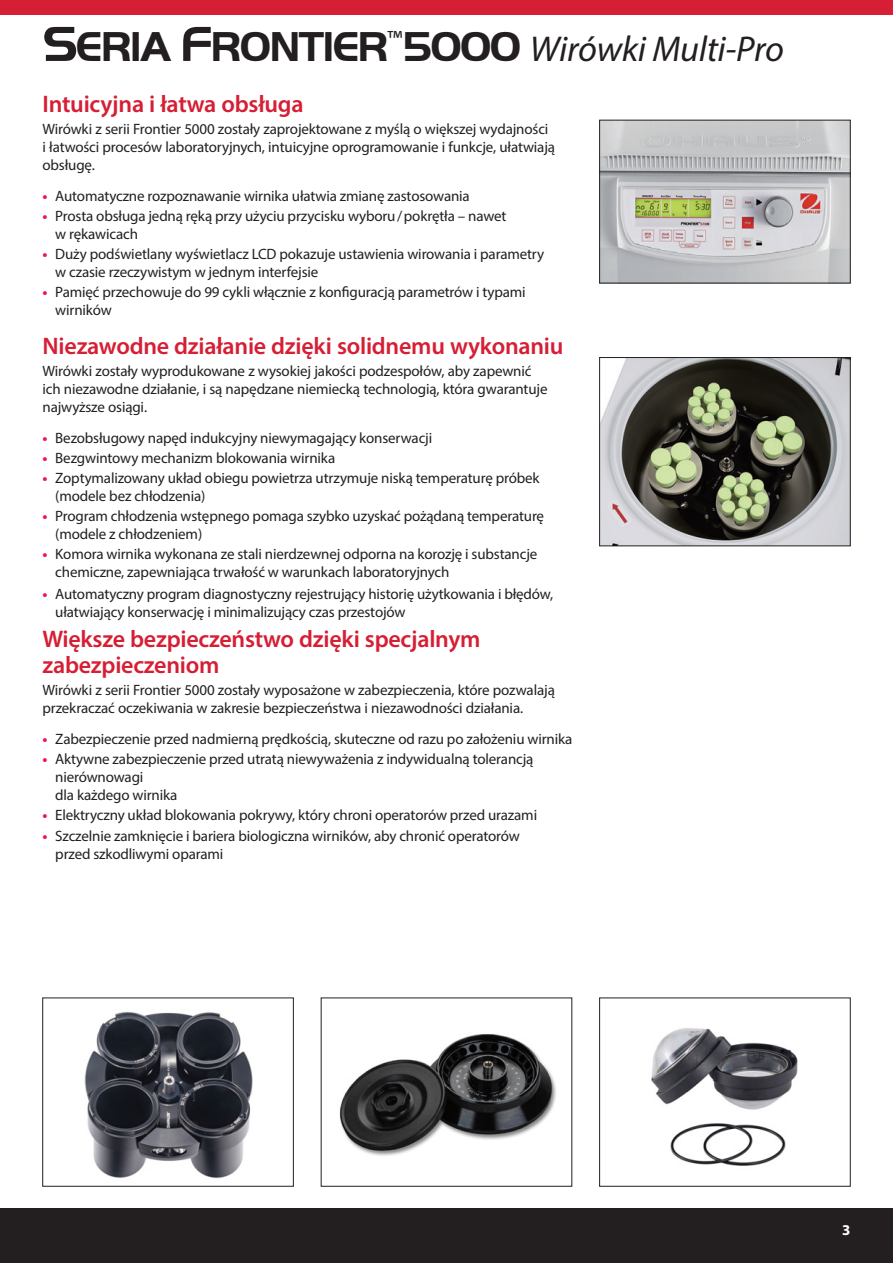
<style>
.page{position:relative;width:893px;height:1263px;background:#fff}
.page>*{position:absolute;margin:0;border:0;box-sizing:border-box;transform-origin:0 0}
.Interior_Product_Name{font:italic 36px "Myriad Pro";letter-spacing:-.01em;color:#231f20}
.Interior_Paragraph_Head{font:600 24px/25.8px "Myriad Pro";letter-spacing:-.01em;color:#d61e34}
.Interior_Copy_Text{font:15px/18px "Myriad Pro";letter-spacing:-.01em;color:#231f20}
.t1{font:700 15px "Myriad Pro";color:#fff}
.s1{font-family:"Handel Got D";font-weight:700;font-style:normal;font-size:51px}
.s2{font-family:"Handel Got D";font-weight:700;font-style:normal;font-size:43.35px}
.s3{font-weight:700;color:#ed154e}
</style>
<div class="page">
<div style="left:0;top:0;width:893px;height:15px;background:#d61e34"></div>
<div style="left:0;top:1208px;width:893px;height:55px;background:#231f20"></div>
<img style="left:84px;top:1011px;width:169px;height:168px">
<img style="left:339px;top:1034px;width:217px;height:122px">
<img style="left:651px;top:1028px;width:147px;height:138px">
<img style="left:601px;top:359px;width:247px;height:185px">
<div style="left:599px;top:357px;width:251px;height:189px;border:1px solid #231f20"></div>
<img style="left:601px;top:122px;width:247px;height:159px">
<p class="Interior_Product_Name" style="left:43px;top:27px;width:743px"><span class="s1">S</span><span class="s2">ERIA</span> <span class="s1">F</span><span class="s2">RONTIER</span><sup>™</sup><span class="s2">5000</span> Wirówki Multi-Pro</p>
<p class="Interior_Paragraph_Head" style="left:43px;top:90px;width:263px">Intuicyjna i łatwa obsługa</p>
<p class="Interior_Copy_Text" style="left:43px;top:120px;width:514px">Wirówki z serii Frontier 5000 zostały zaprojektowane z myślą o większej wydajności i łatwości procesów laboratoryjnych, intuicyjne oprogramowanie i funkcje, ułatwiają obsługę.</p>
<p class="Interior_Copy_Text" style="left:43px;top:186px;width:429px"><span class="s3">•</span> Automatyczne rozpoznawanie wirnika ułatwia zmianę zastosowania</p>
<p class="Interior_Copy_Text" style="left:55px;top:206px;width:453px;text-indent:-13px"><span class="s3">•</span> Prosta obsługa jedną ręką przy użyciu przycisku wyboru/pokrętła – nawet w rękawicach</p>
<p class="Interior_Copy_Text" style="left:55px;top:245px;width:490px;text-indent:-13px"><span class="s3">•</span> Duży podświetlany wyświetlacz LCD pokazuje ustawienia wirowania i parametry w czasie rzeczywistym w jednym interfejsie</p>
<p class="Interior_Copy_Text" style="left:55px;top:283px;width:472px;text-indent:-13px"><span class="s3">•</span> Pamięć przechowuje do 99 cykli włącznie z konfiguracją parametrów i typami wirników</p>
<p class="Interior_Paragraph_Head" style="left:43px;top:332px;width:522px">Niezawodne działanie dzięki solidnemu wykonaniu</p>
<p class="Interior_Copy_Text" style="left:43px;top:361px;width:507px">Wirówki zostały wyprodukowane z wysokiej jakości podzespołów, aby zapewnić ich niezawodne działanie, i są napędzane niemiecką technologią, która gwarantuje najwyższe osiągi.</p>
<p class="Interior_Copy_Text" style="left:43px;top:428px;width:391px"><span class="s3">•</span> Bezobsługowy napęd indukcyjny niewymagający konserwacji</p>
<p class="Interior_Copy_Text" style="left:43px;top:448px;width:294px"><span class="s3">•</span> Bezgwintowy mechanizm blokowania wirnika</p>
<p class="Interior_Copy_Text" style="left:55px;top:468px;width:486px;text-indent:-13px"><span class="s3">•</span> Zoptymalizowany układ obiegu powietrza utrzymuje niską temperaturę próbek (modele bez chłodzenia)</p>
<p class="Interior_Copy_Text" style="left:55px;top:507px;width:490px;text-indent:-13px"><span class="s3">•</span> Program chłodzenia wstępnego pomaga szybko uzyskać pożądaną temperaturę (modele z chłodzeniem)</p>
<p class="Interior_Copy_Text" style="left:55px;top:545px;width:484px;text-indent:-13px"><span class="s3">•</span> Komora wirnika wykonana ze stali nierdzewnej odporna na korozję i substancje chemiczne, zapewniająca trwałość w warunkach laboratoryjnych</p>
<p class="Interior_Copy_Text" style="left:55px;top:585px;width:500px;text-indent:-13px"><span class="s3">•</span> Automatyczny program diagnostyczny rejestrujący historię użytkowania i błędów, ułatwiający konserwację i minimalizujący czas przestojów</p>
<p class="Interior_Paragraph_Head" style="left:43px;top:626px;width:439px">Większe bezpieczeństwo dzięki specjalnym zabezpieczeniom</p>
<p class="Interior_Copy_Text" style="left:43px;top:681px;width:514px">Wirówki z serii Frontier 5000 zostały wyposażone w zabezpieczenia, które pozwalają przekraczać oczekiwania w zakresie bezpieczeństwa i niezawodności działania.</p>
<p class="Interior_Copy_Text" style="left:43px;top:730px;width:531px"><span class="s3">•</span> Zabezpieczenie przed nadmierną prędkością, skuteczne od razu po założeniu wirnika</p>
<p class="Interior_Copy_Text" style="left:55px;top:750px;width:480px;text-indent:-13px"><span class="s3">•</span> Aktywne zabezpieczenie przed utratą niewyważenia z indywidualną tolerancją nierównowagi<br>dla każdego wirnika</p>
<p class="Interior_Copy_Text" style="left:43px;top:806px;width:496px"><span class="s3">•</span> Elektryczny układ blokowania pokrywy, który chroni operatorów przed urazami</p>
<p class="Interior_Copy_Text" style="left:55px;top:826px;width:466px;text-indent:-13px"><span class="s3">•</span> Szczelnie zamknięcie i bariera biologiczna wirników, aby chronić operatorów przed szkodliwymi oparami</p>
<p class="t1" style="left:842px;top:1220px;width:10px">3</p>
</div>
